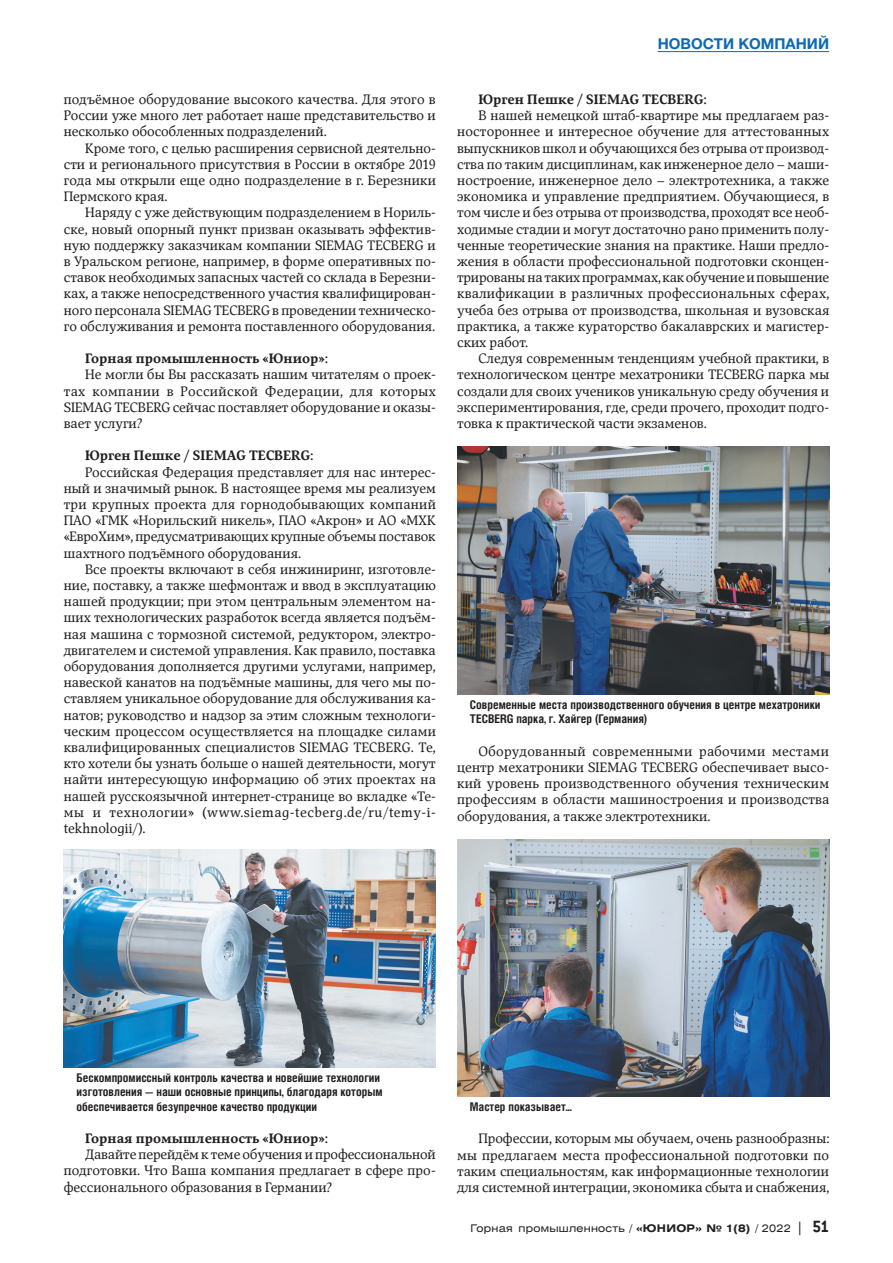
<style>
.page{position:relative;width:893px;height:1263px;background:#fff}
.page>*{position:absolute;margin:0;border:0;box-sizing:border-box;transform-origin:0 0}
.t1{font:700 15px "Helvetica Neue Cyr";color:#0d69b5}
.t2{font:13.5px/16.2px "Mirandolina";color:#231f20;text-align:justify}
.t3{font:700 13.5px "Mirandolina";color:#231f20}
.Рисунок{font:700 12px/14.4px "Helios Cond";color:#231f20}
.t4{font:10.5px "Helios Ext";letter-spacing:.025em;color:#231f20}
.s1{font-weight:700}
.s2{font-size:13.5px}
.s3{font-family:"Conduit ITC";font-weight:700;font-size:18px}
</style>
<div class="page">
<hr style="left:658px;top:51px;width:171px;height:1px;background:#0d69b5">
<img style="left:64px;top:850px;width:372px;height:217px">
<img style="left:457px;top:447px;width:372px;height:248px">
<img style="left:457px;top:839px;width:372px;height:257px">
<p class="t2" style="left:64px;top:92px;width:374px">подъёмное оборудование высокого качества. Для этого в России уже много лет работает наше представительство и несколько обособленных подразделений.</p>
<p class="t2" style="left:64px;top:140px;width:374px;text-indent:21px">Кроме того, с целью расширения сервисной деятельно&shy;сти и регионального присутствия в России в октябре 2019 года мы открыли еще одно подразделение в г. Березники Пермского края.</p>
<p class="t2" style="left:64px;top:205px;width:374px;text-indent:21px">Наряду с уже действующим подразделением в Нориль&shy;ске, новый опорный пункт призван оказывать эффектив&shy;ную поддержку заказчикам компании SIEMAG TECBERG и в Уральском регионе, например, в форме оперативных по&shy;ставок необходимых запасных частей со склада в Березни&shy;ках, а также непосредственного участия квалифицирован&shy;ного персонала SIEMAG TECBERG в проведении техническо&shy;го обслуживания и ремонта поставленного оборудования.</p>
<p class="t3" style="left:85px;top:350px;width:244px">Горная промышленность «Юниор»:</p>
<p class="t2" style="left:64px;top:367px;width:374px;text-indent:21px">Не могли бы Вы рассказать нашим читателям о проек&shy;тах компании в Российской Федерации, для которых SIEMAG TECBERG сейчас поставляет оборудование и оказы&shy;вает услуги?</p>
<p class="t3" style="left:85px;top:447px;width:230px">Юрген Пешке / SIEMAG TECBERG:</p>
<p class="t2" style="left:64px;top:464px;width:374px;text-indent:21px">Российская Федерация представляет для нас интерес&shy;ный и значимый рынок. В настоящее время мы реализуем три крупных проекта для горнодобывающих компаний ПАО «ГМК «Норильский никель», ПАО «Акрон» и АО «МХК «ЕвроХим», предусматривающих крупные объемы поставок шахтного подъёмного оборудования.</p>
<p class="t2" style="left:64px;top:561px;width:374px;text-indent:21px">Все проекты включают в себя инжиниринг, изготовле&shy;ние, поставку, а также шефмонтаж и ввод в эксплуатацию нашей продукции; при этом центральным элементом на&shy;ших технологических разработок всегда является подъём&shy;ная машина с тормозной системой, редуктором, электро&shy;двигателем и системой управления. Как правило, поставка оборудования дополняется другими услугами, например, навеской канатов на подъёмные машины, для чего мы по&shy;ставляем уникальное оборудование для обслуживания ка&shy;натов; руководство и надзор за этим сложным технологи&shy;ческим процессом осуществляется на площадке силами квалифицированных специалистов SIEMAG TECBERG. Те, кто хотели бы узнать больше о нашей деятельности, могут найти интересующую информацию об этих проектах на нашей русскоязычной интернет-странице во вкладке «Те&shy;мы и технологии» (www.siemag-tecberg.de/ru/temy-i&shy;tekhnologii/).</p>
<p class="t1" style="left:658px;top:35px;width:173px">НОВОСТИ КОМПАНИЙ</p>
<p class="t3" style="left:478px;top:91px;width:230px">Юрген Пешке / SIEMAG TECBERG:</p>
<p class="t2" style="left:457px;top:108px;width:374px;text-indent:21px">В нашей немецкой штаб-квартире мы предлагаем раз&shy;ностороннее и интересное обучение для аттестованных выпускников школ и обучающихся без отрыва от производ&shy;ства по таким дисциплинам, как инженерное дело – маши&shy;ностроение, инженерное дело – электротехника, а также экономика и управление предприятием. Обучающиеся, в том числе и без отрыва от производства, проходят все необ&shy;ходимые стадии и могут достаточно рано применить полу&shy;ченные теоретические знания на практике. Наши предло&shy;жения в области профессиональной подготовки сконцен&shy;трированы на таких программах, как обучение и повышение квалификации в различных профессиональных сферах, учеба без отрыва от производства, школьная и вузовская практика, а также кураторство бакалаврских и магистер&shy;ских работ.</p>
<p class="t2" style="left:457px;top:351px;width:374px;text-indent:21px">Следуя современным тенденциям учебной практики, в технологическом центре мехатроники TECBERG парка мы создали для своих учеников уникальную среду обучения и экспериментирования, где, среди прочего, проходит подго&shy;товка к практической части экзаменов.</p>
<p class="Рисунок" style="left:470px;top:697px;width:352px">Современные места производственного обучения в центре мехатроники<br>TECBERG парка, г. Хайгер (Германия)</p>
<p class="t2" style="left:457px;top:743px;width:374px;text-indent:21px">Оборудованный современными рабочими местами центр мехатроники SIEMAG TECBERG обеспечивает высо&shy;кий уровень производственного обучения техническим профессиям в области машиностроения и производства оборудования, а также электротехники.</p>
<p class="Рисунок" style="left:77px;top:1070px;width:307px">Бескомпромиссный контроль качества и новейшие технологии изготовления — наши основные принципы, благодаря которым обеспечивается безупречное качество продукции</p>
<p class="t3" style="left:85px;top:1130px;width:244px">Горная промышленность «Юниор»:</p>
<p class="t2" style="left:64px;top:1147px;width:374px;text-indent:21px">Давайте перейдём к теме обучения и профессиональной подготовки. Что Ваша компания предлагает в сфере про&shy;фессионального образования в Германии?</p>
<p class="Рисунок" style="left:470px;top:1099px;width:103px">Мастер показывает...</p>
<p class="t2" style="left:457px;top:1131px;width:374px;text-indent:21px">Профессии, которым мы обучаем, очень разнообразны: мы предлагаем места профессиональной подготовки по таким специальностям, как информационные технологии для системной интеграции, экономика сбыта и снабжения,</p>
<p class="t4" style="left:471px;top:1221px;width:360px">Горная промышленность / <span class="s1">«ЮНИОР» № 1(8)</span> / 2022 <span class="s2">|</span> <span class="s3">51</span></p>
</div>
